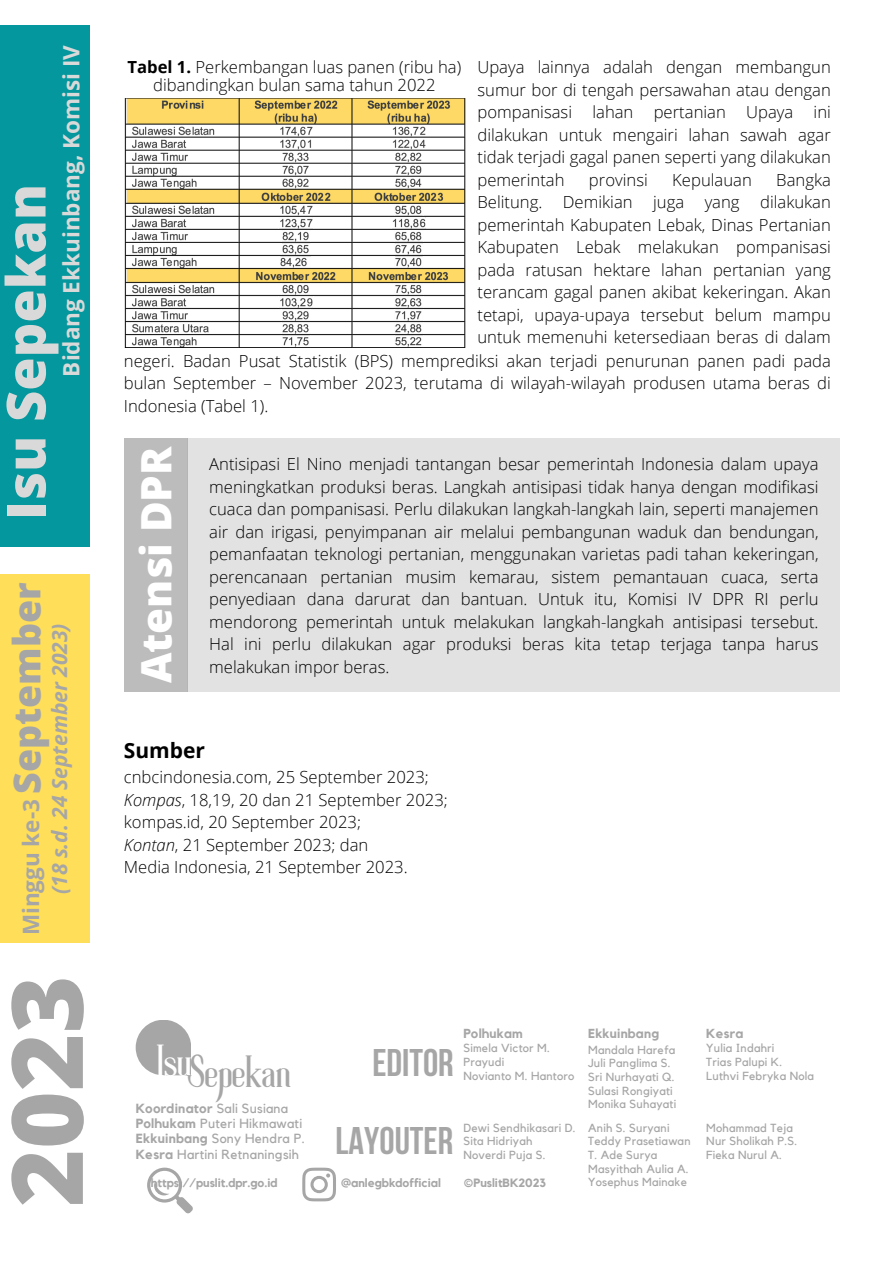
<style>
.page{position:relative;width:893px;height:1264px;background:#fff}
.page>*{position:absolute;margin:0;border:0;box-sizing:border-box;transform-origin:0 0}
.t1{font:800 98.7px "Open Sans";color:#a6a6a6}
.t2{font:800 54px "Open Sans";color:#d9d9d9}
.t3{font:800 42px "Open Sans";color:#fff}
.t4{font:40.65px "Roller Coaster";color:#a6a6a6}
.t5{font:40.65px "Roller Coaster";color:#fff}
.t6{font:700 38.4px "Bebas Neue";color:#a6a6a6}
.t7{font:800 37.5px "Open Sans";color:#a6a6a6}
.t8{font:700 22.5px "Open Sans";color:#d9d9d9}
.t9{font:700 22.5px "Open Sans";color:#a6a6a6}
.t10{font:italic 700 21px "Open Sans";color:#a6a6a6}
.t11{font:700 21px "Open Sans";color:#000}
.t12{font:300 16.65px/22.5px "Open Sans";color:#000;text-align:justify}
.t13{font:13.2px "Kollektif";letter-spacing:.02em;color:#a6a6a6}
.t14{font:700 13.2px "Kollektif";letter-spacing:.02em;color:#a6a6a6}
.t15{font:700 13.05px "Kollektif";letter-spacing:.02em;color:#a6a6a6}
.t16{font:700 12px "Kollektif";color:#a6a6a6}
.t17{font:11.7px "Kollektif";letter-spacing:.02em;color:#a6a6a6}
.s1{font-weight:700}
.s2{color:#fff}
.s3{font-style:italic}
.s4{font-weight:400}
</style>
<div class="page">
<div style="left:187px;top:438px;width:653px;height:254px;background:#e2e2e2"></div>
<div style="left:0;top:25px;width:89px;height:521px;background:#04979d"></div>
<div style="left:0;top:574px;width:89px;height:369px;background:#ffde59"></div>
<svg style="left:136px;top:1020px;width:55px;height:55px;background:#b3b3b3"></svg>
<svg style="left:302px;top:1167px;width:34px;height:34px"></svg>
<svg style="left:147px;top:1167px;width:46px;height:46px"></svg>
<div style="left:124px;top:438px;width:63px;height:254px;background:#bcbcbc"></div>
<img style="left:124px;top:98px;width:342px;height:250px">
<p class="t8" style="left:55px;top:376px;width:333px;rotate:-90deg">Bidang Ekkuinbang, Komisi IV</p>
<p class="t2" style="left:-12px;top:519px;width:337px;rotate:-90deg">Isu Sepekan</p>
<p class="t7" style="left:0;top:793px;width:213px;rotate:-90deg">September</p>
<p class="t9" style="left:15px;top:935px;width:137px;rotate:-90deg">Minggu ke-3</p>
<p class="t10" style="left:45px;top:894px;width:273px;rotate:-90deg">(18 s.d. 24 September 2023)</p>
<p class="t1" style="left:-23px;top:1206px;width:233px;rotate:-90deg">2023</p>
<p class="t12" style="left:127px;top:58px;width:335px;line-height:18px;text-align:center"><span class="s1">Tabel 1.</span> Perkembangan luas panen (ribu ha) dibandingkan bulan sama tahun 2022</p>
<p class="t12" style="left:477px;top:56px;width:355px">Upaya lainnya adalah dengan membangun sumur bor di tengah persawahan atau dengan pompanisasi lahan pertanian Upaya ini dilakukan untuk mengairi lahan sawah agar tidak terjadi gagal panen seperti yang dilakukan pemerintah</p>
<p class="t12" style="left:477px;top:168px;width:355px;text-indent:299px">Bangka Belitung. Demikian juga yang dilakukan pemerintah Kabupaten Lebak, Dinas Pertanian Kabupaten Lebak melakukan pompanisasi pada ratusan hektare lahan pertanian yang terancam gagal panen akibat kekeringan. Akan tetapi, upaya-upaya tersebut belum mampu untuk memenuhi ketersediaan beras di dalam <span class="s2">negeril</span></p>
<p class="t12" style="left:589px;top:168px;width:60px">provinsi</p>
<p class="t12" style="left:672px;top:168px;width:81px">Kepulauan</p>
<p class="t12" style="left:124px;top:349px;width:708px">negeri. Badan Pusat Statistik (BPS) memprediksi akan terjadi penurunan panen padi pada bulan September – November 2023, terutama di wilayah-wilayah produsen utama beras di Indonesia (Tabel 1).</p>
<p class="t3" style="left:127px;top:683px;width:238px;rotate:-90deg">Atensi DPR</p>
<p class="t12" style="left:209px;top:452px;width:610px">Antisipasi El Nino menjadi tantangan besar pemerintah Indonesia dalam upaya meningkatkan produksi beras. Langkah antisipasi tidak hanya dengan modifikasi cuaca dan pompanisasi. Perlu dilakukan langkah-langkah lain, seperti manajemen air dan irigasi, penyimpanan air melalui pembangunan waduk dan bendungan, pemanfaatan teknologi pertanian, menggunakan varietas padi tahan kekeringan, perencanaan pertanian musim kemarau, sistem pemantauan cuaca, serta penyediaan dana darurat dan bantuan. Untuk itu, Komisi IV DPR RI perlu mendorong pemerintah untuk melakukan langkah-langkah antisipasi tersebut.<br>Hal ini perlu dilakukan agar produksi beras kita tetap terjaga tanpa harus</p>
<p class="t12" style="left:209px;top:655px;width:182px">melakukan impor beras.</p>
<p class="t11" style="left:124px;top:735px;width:83px">Sumber</p>
<p class="t12" style="left:124px;top:765px;width:306px">cnbcindonesia.com, 25 September 2023;</p>
<p class="t12" style="left:124px;top:788px;width:325px"><span class="s3">Kompas</span>, 18,19, 20 dan 21 September 2023;</p>
<p class="t12" style="left:124px;top:810px;width:238px">kompas.id, 20 September 2023;</p>
<p class="t12" style="left:124px;top:833px;width:246px"><span class="s3">Kontan</span>, 21 September 2023; dan</p>
<p class="t12" style="left:124px;top:855px;width:285px">Media Indonesia, 21 September 2023.</p>
<p class="t5" style="left:157px;top:1045px;width:37px">Isu</p>
<p class="t4" style="left:187px;top:1056px;width:105px">Sepekan</p>
<p class="t14" style="left:136px;top:1101px;width:154px">Koordinator <span class="s4">Sali Susiana</span></p>
<p class="t13" style="left:136px;top:1117px;width:168px"><span class="s1">Polhukam</span> Puteri Hikmawati</p>
<p class="t13" style="left:136px;top:1132px;width:171px"><span class="s1">Ekkuinbang</span> Sony Hendra P.</p>
<p class="t13" style="left:136px;top:1147px;width:165px"><span class="s1">Kesra</span> Hartini Retnaningsih</p>
<p class="t16" style="left:151px;top:1176px;width:128px">https://puslit.dpr.go.id</p>
<p class="t6" style="left:372px;top:1047px;width:83px">EDITOR</p>
<p class="t15" style="left:463px;top:1027px;width:61px">Polhukam</p>
<p class="t17" style="left:463px;top:1042px;width:88px">Simela Victor M.</p>
<p class="t17" style="left:463px;top:1056px;width:42px">Prayudi</p>
<p class="t17" style="left:463px;top:1070px;width:113px">Novianto M. Hantoro</p>
<p class="t6" style="left:335px;top:1124px;width:119px">LAYOUTER</p>
<p class="t17" style="left:463px;top:1122px;width:114px">Dewi Sendhikasari D.</p>
<p class="t17" style="left:463px;top:1135px;width:71px">Sita Hidriyah</p>
<p class="t17" style="left:463px;top:1149px;width:84px">Noverdi Puja S.</p>
<p class="t16" style="left:341px;top:1176px;width:101px">@anlegbkdofficial</p>
<p class="t16" style="left:463px;top:1176px;width:84px">©PuslitBK2023</p>
<p class="t15" style="left:588px;top:1027px;width:72px">Ekkuinbang</p>
<p class="t17" style="left:588px;top:1044px;width:89px">Mandala Harefa</p>
<p class="t17" style="left:588px;top:1057px;width:84px">Juli Panglima S.</p>
<p class="t17" style="left:588px;top:1071px;width:88px">Sri Nurhayati Q.</p>
<p class="t17" style="left:588px;top:1085px;width:86px">Sulasi Rongiyati</p>
<p class="t17" style="left:588px;top:1098px;width:90px">Monika Suhayati</p>
<p class="t17" style="left:588px;top:1122px;width:83px">Anih S. Suryani</p>
<p class="t17" style="left:588px;top:1135px;width:104px">Teddy Prasetiawan</p>
<p class="t17" style="left:588px;top:1149px;width:71px">T. Ade Surya</p>
<p class="t17" style="left:588px;top:1163px;width:102px">Masyithah Aulia A.</p>
<p class="t17" style="left:588px;top:1176px;width:100px">Yosephus Mainake</p>
<p class="t15" style="left:706px;top:1027px;width:39px">Kesra</p>
<p class="t17" style="left:706px;top:1042px;width:70px">Yulia Indahri</p>
<p class="t17" style="left:706px;top:1056px;width:77px">Trias Palupi K.</p>
<p class="t17" style="left:706px;top:1070px;width:109px">Luthvi Febryka Nola</p>
<p class="t17" style="left:706px;top:1122px;width:88px">Mohammad Teja</p>
<p class="t17" style="left:706px;top:1135px;width:92px">Nur Sholikah P.S.</p>
<p class="t17" style="left:706px;top:1149px;width:77px">Fieka Nurul A.</p>
</div>
